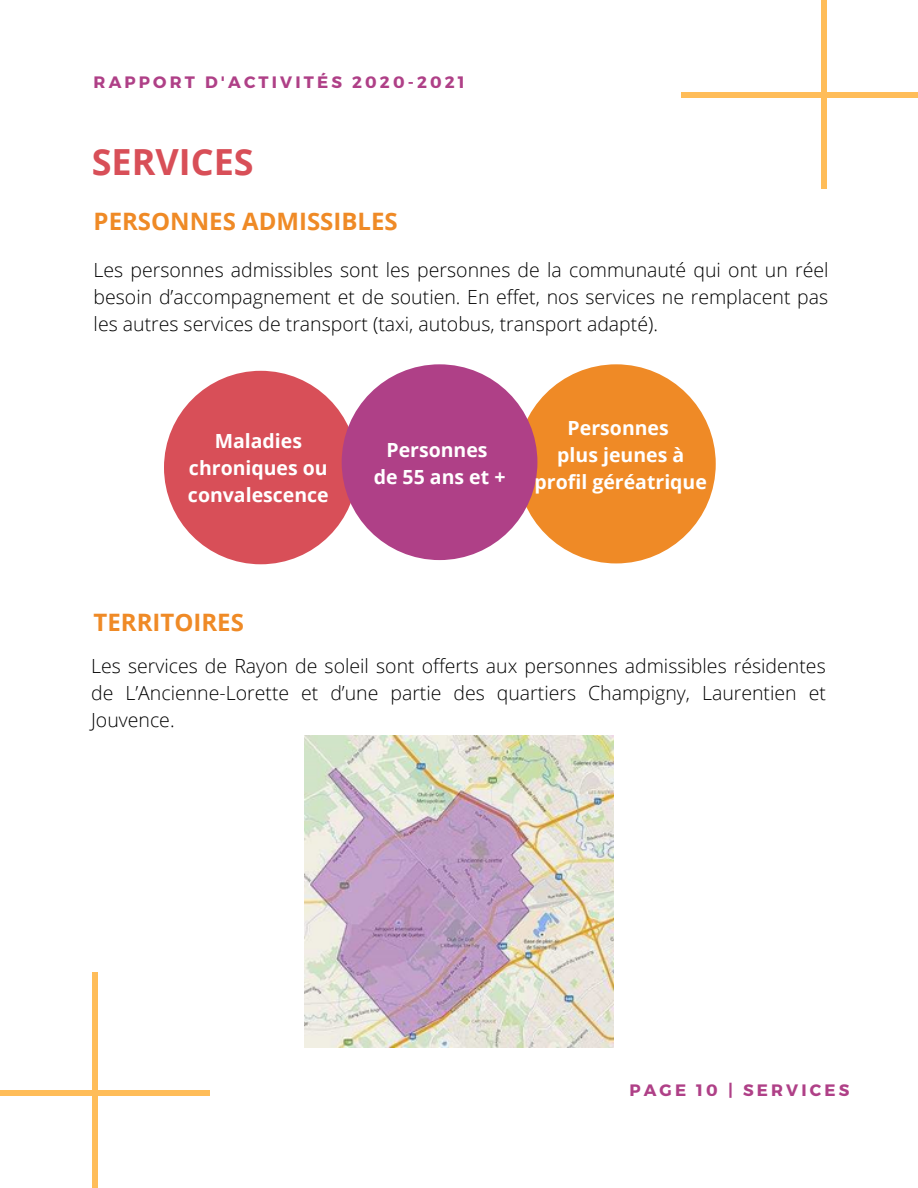
<style>
.page{position:relative;width:918px;height:1188px;background:#fff}
.page>*{position:absolute;margin:0;border:0;box-sizing:border-box;transform-origin:0 0}
.t1{font:700 36px "Open Sans";color:#d84f58}
.t2{font:700 24px "Open Sans";color:#ef8a26}
.t3{font:300 19.5px/27px "Open Sans";color:#000;text-align:justify}
.t4{font:700 19.5px/27px "Open Sans";color:#fff;text-align:center}
.t5{font:700 16.5px "Montserrat";letter-spacing:.19em;color:#af4087}
</style>
<div class="page">
<div style="left:681px;top:92px;width:237px;height:6px;background:#ffbd59"></div>
<div style="left:821px;top:0;width:6px;height:189px;background:#ffbd59"></div>
<div style="left:0;top:1091px;width:210px;height:5px;background:#ffbd59"></div>
<div style="left:92px;top:972px;width:6px;height:216px;background:#ffbd59"></div>
<div style="left:164px;top:371px;width:193px;height:193px;background:#d84f58;border-radius:50%"></div>
<div style="left:517px;top:364px;width:199px;height:199px;background:#ef8a26;border-radius:50%"></div>
<div style="left:342px;top:364px;width:195px;height:196px;background:#af4087;border-radius:50%"></div>
<img style="left:305px;top:736px;width:308px;height:311px">
<p class="t5" style="left:94px;top:71px;width:373px">RAPPORT D'ACTIVITÉS 2020-2021</p>
<h1 class="t1" style="left:92px;top:137px;width:163px">SERVICES</h1>
<p class="t2" style="left:94px;top:205px;width:306px">PERSONNES ADMISSIBLES</p>
<p class="t3" style="left:94px;top:255px;width:736px">Les personnes admissibles sont les personnes de la communauté qui ont un réel besoin d’accompagnement et de soutien. En effet, nos services ne remplacent pas les autres services de transport (taxi, autobus, transport adapté).</p>
<p class="t4" style="left:188px;top:427px;width:142px">Maladies chroniques ou convalescence</p>
<p class="t4" style="left:374px;top:436px;width:133px">Personnes<br>de 55 ans et +</p>
<p class="t4" style="left:535px;top:414px;width:174px">Personnes<br>plus jeunes à profil géréatrique</p>
<p class="t2" style="left:94px;top:606px;width:152px">TERRITOIRES</p>
<p class="t3" style="left:91px;top:652px;width:736px">Les services de Rayon de soleil sont offerts aux personnes admissibles résidentes de L’Ancienne-Lorette et d’une partie des quartiers Champigny, Laurentien et Jouvence.</p>
<p class="t5" style="left:629px;top:1079px;width:221px">PAGE 10 | SERVICES</p>
</div>
